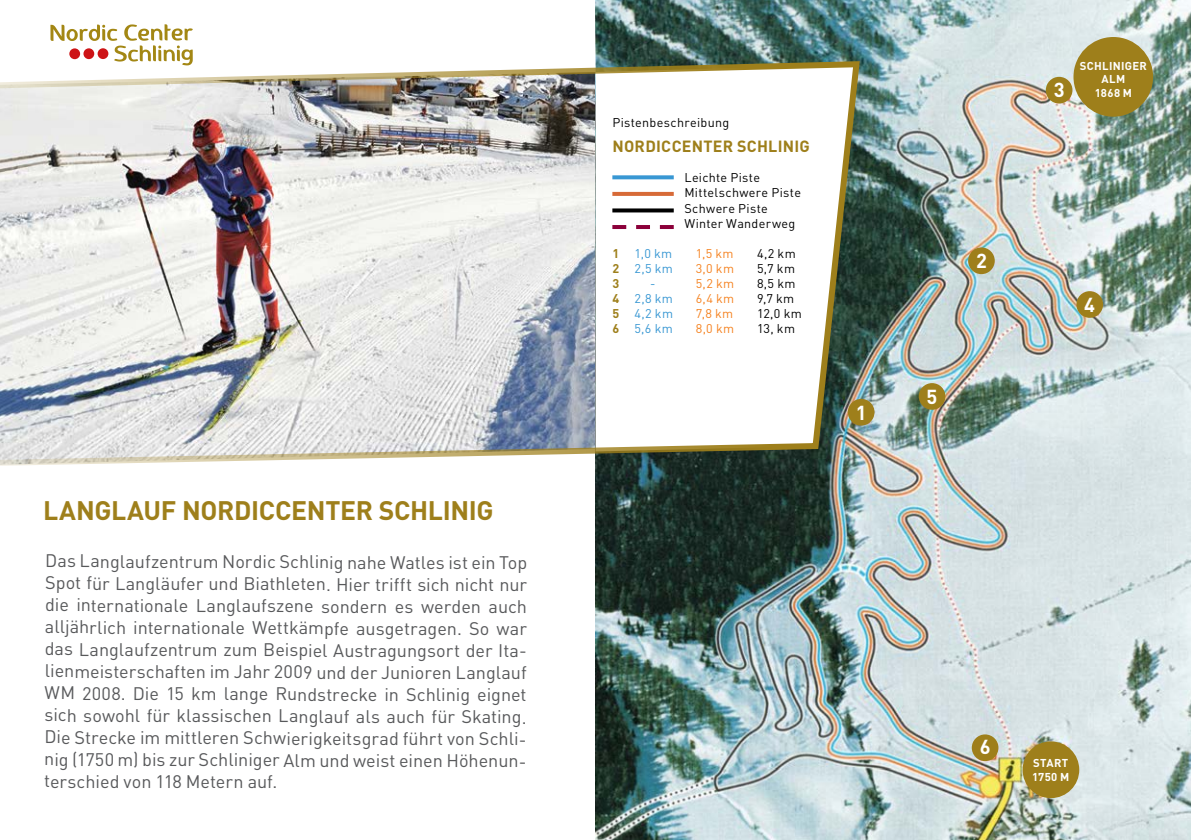
<style>
.page{position:relative;width:1191px;height:840px;background:#fff}
.page>*{position:absolute;margin:0;border:0;box-sizing:border-box;transform-origin:0 0}
.t1{font:700 26.4px "DIN";letter-spacing:-.015em;color:#9e7f1b}
.t2{font:700 20px "DIN";color:#fff}
.t3{font:18px/22px "DIN";letter-spacing:-.005em;color:#58595b;text-align:justify}
.t4{font:700 16px "DIN";letter-spacing:.015em;color:#9e7f1b}
.t5{font:12.6px/15px "DIN";letter-spacing:.025em;color:#000}
.t6{font:12.6px "DIN";letter-spacing:.03em;color:#3897d3}
.t7{font:12.6px "DIN";letter-spacing:.03em;color:#f58220}
.t8{font:700 12.6px "DIN";color:#9e7f1b}
.t9{font:700 11.2px/13.6px "DIN";letter-spacing:.03em;color:#fff;text-align:center}
.s1{font-weight:700;color:#9e7f1b}
</style>
<div class="page">
<img style="left:595px;top:0;width:596px;height:839px">
<div style="left:1022px;top:741px;width:57px;height:56px;background:#9e7f1b;border-radius:50%"></div>
<div style="left:1073px;top:37px;width:80px;height:80px;background:#9e7f1b;border-radius:50%"></div>
<div style="left:971px;top:734px;width:27px;height:26px;background:#9e7f1b;border-radius:50%"></div>
<div style="left:848px;top:398px;width:26px;height:27px;background:#9e7f1b;border-radius:50%"></div>
<div style="left:918px;top:383px;width:27px;height:26px;background:#9e7f1b;border-radius:50%"></div>
<div style="left:968px;top:247px;width:26px;height:27px;background:#9e7f1b;border-radius:50%"></div>
<div style="left:1076px;top:291px;width:27px;height:26px;background:#9e7f1b;border-radius:50%"></div>
<div style="left:1045px;top:77px;width:27px;height:26px;background:#9e7f1b;border-radius:50%"></div>
<svg style="left:50px;top:24px;width:143px;height:34px"></svg>
<div style="left:69px;top:48px;width:11px;height:11px;background:#cd1316;border-radius:50%"></div>
<div style="left:83px;top:48px;width:11px;height:11px;background:#cd1316;border-radius:50%"></div>
<div style="left:98px;top:48px;width:10px;height:11px;background:#cd1316;border-radius:50%"></div>
<img style="left:0;top:58px;width:863px;height:410px">
<h1 class="t1" style="left:43px;top:493px;width:452px">LANGLAUF NORDICCENTER SCHLINIG</h1>
<p class="t3" style="left:44px;top:550px;width:485px">Das Langlaufzentrum Nordic Schlinig nahe Watles ist ein Top Spot für Langläufer und Biathleten. Hier trifft sich nicht nur die internationale Langlaufszene sondern es werden auch alljährlich internationale Wettkämpfe ausgetragen. So war das Langlaufzentrum zum Beispiel Austragungsort der Ita&shy;lienmeisterschaften im Jahr 2009 und der Junioren Langlauf WM 2008. Die 15 km lange Rundstrecke in Schlinig eignet sich sowohl für klassischen Langlauf als auch für Skating.<br>Die Strecke im mittleren Schwierigkeitsgrad führt von Schli&shy;nig (1750 m) bis zur Schliniger Alm und weist einen Höhenun&shy;terschied von 118 Metern auf.</p>
<p class="t5" style="left:612px;top:115px;width:118px">Pistenbeschreibung</p>
<p class="t4" style="left:612px;top:136px;width:199px">NORDICCENTER SCHLINIG</p>
<p class="t5" style="left:684px;top:170px;width:118px">Leichte Piste<br>Mittelschwere Piste<br>Schwere Piste<br>Winter Wanderweg</p>
<p class="t6" style="left:612px;top:245px;width:61px"><span class="s1">1</span> 1,0 km</p>
<p class="t7" style="left:695px;top:245px;width:39px">1,5 km</p>
<p class="t5" style="left:757px;top:245px;width:40px">4,2 km</p>
<p class="t6" style="left:612px;top:260px;width:62px"><span class="s1">2</span> 2,5 km</p>
<p class="t7" style="left:695px;top:260px;width:40px">3,0 km</p>
<p class="t5" style="left:757px;top:260px;width:40px">5,7 km</p>
<p class="t8" style="left:612px;top:275px;width:8px">3</p>
<p class="t6" style="left:650px;top:275px;width:7px">-</p>
<p class="t7" style="left:695px;top:275px;width:40px">5,2 km</p>
<p class="t5" style="left:757px;top:275px;width:40px">8,5 km</p>
<p class="t6" style="left:612px;top:290px;width:62px"><span class="s1">4</span> 2,8 km</p>
<p class="t7" style="left:695px;top:290px;width:40px">6,4 km</p>
<p class="t5" style="left:757px;top:291px;width:39px">9,7 km</p>
<p class="t6" style="left:612px;top:305px;width:62px"><span class="s1">5</span> 4,2 km</p>
<p class="t7" style="left:695px;top:305px;width:39px">7,8 km</p>
<p class="t5" style="left:757px;top:306px;width:46px">12,0 km</p>
<p class="t6" style="left:612px;top:321px;width:62px"><span class="s1">6</span> 5,6 km</p>
<p class="t7" style="left:695px;top:321px;width:40px">8,0 km</p>
<p class="t5" style="left:757px;top:321px;width:40px">13, km</p>
<p class="t2" style="left:855px;top:399px;width:12px">1</p>
<p class="t2" style="left:976px;top:247px;width:12px">2</p>
<p class="t2" style="left:926px;top:383px;width:12px">5</p>
<p class="t2" style="left:1053px;top:77px;width:12px">3</p>
<p class="t9" style="left:1079px;top:58px;width:69px">SCHLINIGER<br>ALM<br>1868 M</p>
<p class="t2" style="left:1084px;top:291px;width:12px">4</p>
<p class="t2" style="left:979px;top:732px;width:12px">6</p>
<p class="t9" style="left:1032px;top:755px;width:38px;text-align:left">START<br>1750 M</p>
</div>
